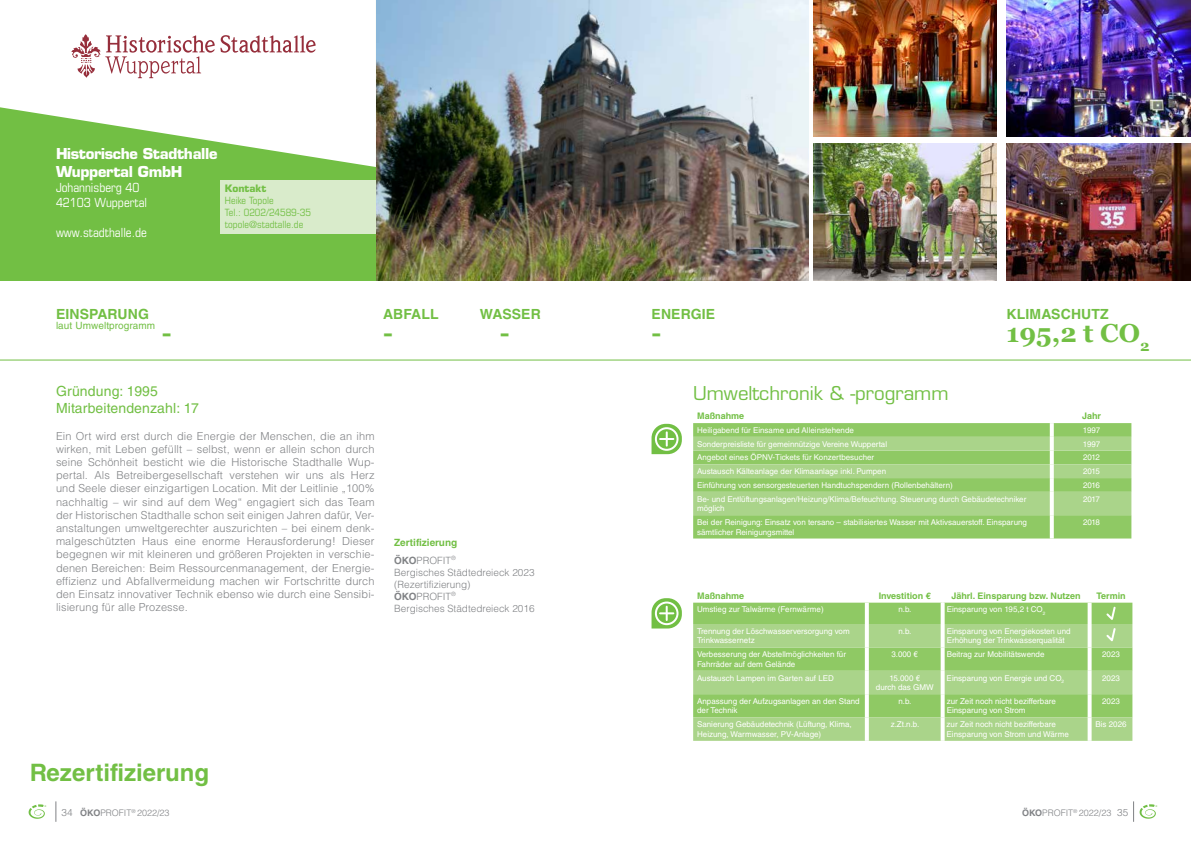
<style>
.page{position:relative;width:1191px;height:842px;background:#fff}
.page>*{position:absolute;margin:0;border:0;box-sizing:border-box;transform-origin:0 0}
.t1{font:700 26px "Georgia";color:#72bf44}
.t2{font:700 24px "Helvetica LT Std";color:#72bf44}
.t3{font:18.6px "Eurostile LT Std";color:#72bf44}
.t4{font:700 14.7px/17.6px "Eurostile LT Std";letter-spacing:-.02em;color:#fff}
.t5{font:700 14px "Helvetica LT Std";letter-spacing:.01em;color:#72bf44}
.t6{font:14px/16.8px "Helvetica LT Std";letter-spacing:.01em;color:#72bf44}
.t7{font:condensed 12.6px/15.1px "Eurostile LT Std";color:#fff}
.t8{font:300 11px/13.2px "Helvetica LT Std";letter-spacing:.01em;color:#808285;text-align:justify}
.t9{font:300 10px/12px "Helvetica LT Std";color:#808285}
.t10{font:condensed 10px/12px "Eurostile LT Std";color:#72bf44}
.t11{font:700 10px/18px "Helvetica LT Std";color:#72bf44}
.t12{font:10px "Helvetica LT Std";letter-spacing:.01em;color:#72bf44}
.t13{font:700 10px "Eurostile LT Std";color:#72bf44}
.t14{font:700 9px "Helvetica LT Std";color:#72bf44}
.t15{font:300 9px "Helvetica LT Std";color:#808285}
.t16{font:8px/9.6px "Helvetica LT Std";color:#fff}
.t17{font:300 5.2px "Helvetica LT Std";color:#808285}
.t18{font:2.2px "Oswald";color:#71bf45}
.s1{color:#808285}
.s2{font-weight:300;color:#808285}
.s3{font-weight:700}
</style>
<div class="page">
<div style="left:0;top:0;width:376px;height:281px;background:#72bf44"></div>
<div style="left:220px;top:180px;width:156px;height:54px;background:#d9ebcb"></div>
<svg style="left:0;top:0;width:376px;height:167px;fill:#fff"></svg>
<hr style="left:0;top:360px;width:1191px;height:1px;background:#72bf44">
<svg style="left:56px;top:801px;width:1px;height:21px"></svg>
<svg style="left:29px;top:804px;width:16px;height:15px"></svg>
<svg style="left:1133px;top:801px;width:22px;height:21px"></svg>
<svg style="left:651px;top:424px;width:31px;height:30px"></svg>
<svg style="left:693px;top:423px;width:438px;height:115px;background:#90c966"></svg>
<svg style="left:693px;top:437px;width:438px;height:78px;background:#a1d07e"></svg>
<svg style="left:1049px;top:423px;width:4px;height:14px"></svg>
<svg style="left:1049px;top:437px;width:4px;height:14px"></svg>
<svg style="left:1049px;top:451px;width:4px;height:13px"></svg>
<svg style="left:1049px;top:478px;width:4px;height:14px"></svg>
<svg style="left:1049px;top:515px;width:4px;height:23px"></svg>
<svg style="left:1049px;top:464px;width:4px;height:14px"></svg>
<svg style="left:1049px;top:492px;width:4px;height:23px"></svg>
<div style="left:693px;top:603px;width:439px;height:21px;background:#8fc964"></div>
<svg style="left:693px;top:624px;width:439px;height:117px;background:#a0d07c"></svg>
<svg style="left:865px;top:603px;width:4px;height:21px"></svg>
<svg style="left:865px;top:624px;width:4px;height:23px"></svg>
<svg style="left:865px;top:647px;width:4px;height:24px"></svg>
<svg style="left:865px;top:671px;width:4px;height:23px"></svg>
<svg style="left:865px;top:694px;width:4px;height:23px"></svg>
<svg style="left:865px;top:717px;width:4px;height:24px"></svg>
<svg style="left:940px;top:603px;width:4px;height:21px"></svg>
<svg style="left:940px;top:624px;width:4px;height:23px"></svg>
<svg style="left:940px;top:647px;width:4px;height:24px"></svg>
<svg style="left:940px;top:671px;width:4px;height:23px"></svg>
<svg style="left:940px;top:694px;width:4px;height:23px"></svg>
<svg style="left:940px;top:717px;width:4px;height:24px"></svg>
<svg style="left:1087px;top:603px;width:4px;height:21px"></svg>
<svg style="left:1087px;top:624px;width:4px;height:23px"></svg>
<svg style="left:1087px;top:647px;width:4px;height:24px"></svg>
<svg style="left:1087px;top:671px;width:4px;height:23px"></svg>
<svg style="left:1087px;top:694px;width:4px;height:23px"></svg>
<svg style="left:1087px;top:717px;width:4px;height:24px"></svg>
<svg style="left:1104px;top:605px;width:13px;height:39px"></svg>
<img style="left:813px;top:144px;width:183px;height:137px">
<img style="left:1006px;top:144px;width:185px;height:137px">
<img style="left:1006px;top:0;width:185px;height:137px">
<img style="left:813px;top:0;width:183px;height:137px">
<img style="left:376px;top:0;width:432px;height:281px">
<svg style="left:71px;top:34px;width:245px;height:44px;background:#ecdadd"></svg>
<svg style="left:651px;top:598px;width:31px;height:30px"></svg>
<h3 class="t4" style="left:56px;top:145px;width:163px">Historische Stadthalle<br>Wuppertal GmbH</h3>
<h3 class="t7" style="left:56px;top:180px;width:93px">Johannisberg 40<br>42103 Wuppertal</h3>
<h3 class="t7" style="left:56px;top:225px;width:93px">www.stadthalle.de</h3>
<p class="t13" style="left:225px;top:182px;width:43px">Kontakt</p>
<p class="t10" style="left:225px;top:194px;width:87px">Heike Topole<br>Tel.: 0202/24589-35 topole@stadtalle.de</p>
<h3 class="t5" style="left:56px;top:306px;width:94px">EINSPARUNG</h3>
<p class="t12" style="left:56px;top:320px;width:101px">laut Umweltprogramm</p>
<h3 class="t5" style="left:383px;top:306px;width:57px">ABFALL</h3>
<h3 class="t5" style="left:480px;top:306px;width:62px">WASSER</h3>
<h3 class="t5" style="left:651px;top:306px;width:65px">ENERGIE</h3>
<h3 class="t5" style="left:1006px;top:306px;width:104px">KLIMASCHUTZ</h3>
<h1 class="t1" style="left:162px;top:316px;width:11px">-</h1>
<h1 class="t1" style="left:383px;top:316px;width:11px">-</h1>
<h1 class="t1" style="left:500px;top:316px;width:11px">-</h1>
<h1 class="t1" style="left:651px;top:316px;width:11px">-</h1>
<h1 class="t1" style="left:1006px;top:316px;width:144px">195,2 t CO<sub>2</sub></h1>
<h3 class="t6" style="left:56px;top:383px;width:144px">Gründung: 1995<br>Mitarbeitendenzahl: 17</h3>
<p class="t8" style="left:56px;top:429px;width:320px">Ein Ort wird erst durch die Energie der Menschen, die an ihm wirken, mit Leben gefüllt – selbst, wenn er allein schon durch seine Schönheit besticht wie die Historische Stadthalle Wup&shy;pertal. Als Betreibergesellschaft verstehen wir uns als Herz und Seele dieser einzigartigen Location. Mit der Leitlinie „100% nachhaltig – wir sind auf dem Weg“ engagiert sich das Team der Historischen Stadthalle schon seit einigen Jahren dafür, Ver&shy;anstaltungen umweltgerechter auszurichten – bei einem denk&shy;malgeschützten Haus eine enorme Herausforderung! Dieser begegnen wir mit kleineren und größeren Projekten in verschie&shy;denen Bereichen: Beim Ressourcenmanagement, der Energie&shy;effizienz und Abfallvermeidung machen wir Fortschritte durch den Einsatz innovativer Technik ebenso wie durch eine Sensibi&shy;lisierung für alle Prozesse.</p>
<p class="t11" style="left:394px;top:533px;width:65px">Zertifizierung<br><span class="s1">ÖKO</span><span class="s2">PROFIT</span><sup>®</sup></p>
<p class="t9" style="left:394px;top:566px;width:142px">Bergisches Städtedreieck 2023 (Rezertifizierung)<br><span class="s3">ÖKO</span>PROFIT<sup>®<br></sup>Bergisches Städtedreieck 2016</p>
<h2 class="t2" style="left:30px;top:758px;width:181px">Rezertifizierung</h2>
<h3 class="t3" style="left:693px;top:382px;width:257px">Umweltchronik &amp; -programm</h3>
<p class="t14" style="left:697px;top:410px;width:49px">Maßnahme</p>
<p class="t14" style="left:1082px;top:410px;width:20px">Jahr</p>
<p class="t16" style="left:697px;top:425px;width:158px">Heiligabend für Einsame und Alleinstehende</p>
<p class="t16" style="left:1082px;top:425px;width:19px">1997</p>
<p class="t16" style="left:697px;top:439px;width:191px">Sonderpreisliste für gemeinnützige Vereine Wuppertal</p>
<p class="t16" style="left:1082px;top:439px;width:19px">1997</p>
<p class="t16" style="left:697px;top:453px;width:179px">Angebot eines ÖPNV-Tickets für Konzertbesucher</p>
<p class="t16" style="left:1083px;top:453px;width:18px">2012</p>
<p class="t16" style="left:697px;top:466px;width:190px">Austausch Kälteanlage der Klimaanlage inkl. Pumpen</p>
<p class="t16" style="left:1083px;top:466px;width:18px">2015</p>
<p class="t16" style="left:697px;top:480px;width:257px">Einführung von sensorgesteuerten Handtuchspendern (Rollenbehältern)</p>
<p class="t16" style="left:1083px;top:480px;width:18px">2016</p>
<p class="t16" style="left:697px;top:494px;width:331px">Be- und Entlüftungsanlagen/Heizung/Klima/Befeuchtung. Steuerung durch Gebäudetechniker möglich</p>
<p class="t16" style="left:1083px;top:494px;width:18px">2017</p>
<p class="t16" style="left:697px;top:517px;width:331px">Bei der Reinigung: Einsatz von tersano – stabilisiertes Wasser mit Aktivsauerstoff. Einsparung sämtlicher Reinigungsmittel</p>
<p class="t16" style="left:1083px;top:517px;width:18px">2018</p>
<p class="t14" style="left:697px;top:590px;width:49px">Maßnahme</p>
<p class="t14" style="left:878px;top:590px;width:53px">Investition €</p>
<p class="t14" style="left:951px;top:590px;width:131px">Jährl. Einsparung bzw. Nutzen</p>
<p class="t14" style="left:1096px;top:590px;width:31px">Termin</p>
<p class="t16" style="left:697px;top:605px;width:128px">Umstieg zur Talwärme (Fernwärme)</p>
<p class="t16" style="left:898px;top:605px;width:15px">n.b.</p>
<p class="t16" style="left:946px;top:605px;width:100px">Einsparung von 195,2 t CO<sub>2</sub></p>
<p class="t16" style="left:697px;top:626px;width:154px">Trennung der Löschwasserversorgung vom<br>Trinkwassernetz</p>
<p class="t16" style="left:898px;top:626px;width:15px">n.b.</p>
<p class="t16" style="left:946px;top:626px;width:125px">Einsparung von Energiekosten und<br>Erhöhung der Trinkwasserqualität</p>
<p class="t16" style="left:697px;top:649px;width:150px">Verbesserung der Abstellmöglichkeiten für<br>Fahrräder auf dem Gelände</p>
<p class="t16" style="left:891px;top:649px;width:28px">3.000 €</p>
<p class="t16" style="left:946px;top:649px;width:99px">Beitrag zur Mobilitätswende</p>
<p class="t16" style="left:1102px;top:649px;width:19px">2023</p>
<p class="t16" style="left:697px;top:673px;width:138px">Austausch Lampen im Garten auf LED</p>
<p class="t16" style="left:876px;top:673px;width:59px;text-align:center">15.000 €<br>durch das GMW</p>
<p class="t16" style="left:946px;top:673px;width:119px">Einsparung von Energie und CO<sub>2</sub></p>
<p class="t16" style="left:1102px;top:673px;width:19px">2023</p>
<p class="t16" style="left:697px;top:696px;width:164px">Anpassung der Aufzugsanlagen an den Stand der Technik</p>
<p class="t16" style="left:898px;top:696px;width:15px">n.b.</p>
<p class="t16" style="left:946px;top:696px;width:111px">zur Zeit noch nicht bezifferbare<br>Einsparung von Strom</p>
<p class="t16" style="left:1102px;top:696px;width:19px">2023</p>
<p class="t16" style="left:697px;top:720px;width:156px">Sanierung Gebäudetechnik (Lüftung, Klima,<br>Heizung, Warmwasser, PV-Anlage)</p>
<p class="t16" style="left:890px;top:720px;width:30px">z.Zt.n.b.</p>
<p class="t16" style="left:946px;top:720px;width:124px">zur Zeit noch nicht bezifferbare<br>Einsparung von Strom und Wärme</p>
<p class="t16" style="left:1095px;top:720px;width:33px">Bis 2026</p>
<p class="t18" style="left:44px;top:804px;width:3px">®</p>
<p class="t18" style="left:1155px;top:804px;width:3px">®</p>
<p class="t9" style="left:62px;top:806px;width:13px">34</p>
<p class="t15" style="left:1022px;top:807px;width:53px"><span class="s3">ÖKO</span>PROFIT</p>
<p class="t9" style="left:1117px;top:806px;width:13px">35</p>
<p class="t15" style="left:80px;top:807px;width:91px"><span class="s3">ÖKO</span>PROFIT<sup>®</sup> 2022/23</p>
<p class="t15" style="left:1079px;top:807px;width:34px">2022/23</p>
<p class="t17" style="left:1073px;top:808px;width:6px">®</p>
</div>
